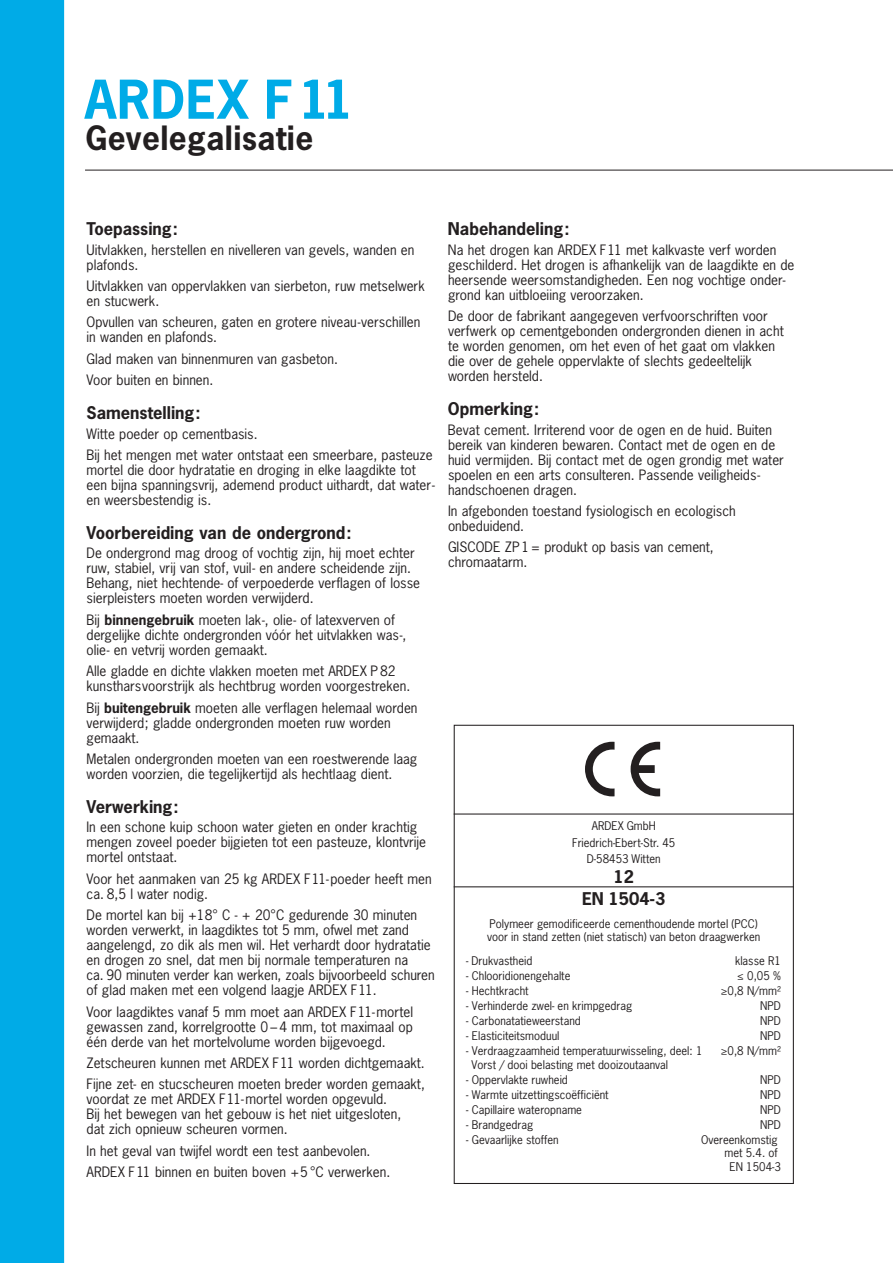
<style>
.page{position:relative;width:893px;height:1263px;background:#fff}
.page>*{position:absolute;margin:0;border:0;box-sizing:border-box;transform-origin:0 0}
.t1{font:700 50.25px "News Gothic";letter-spacing:.01em;color:#00abe7}
.t2{font:700 31.5px "News Gothic";letter-spacing:.01em;color:#231f20}
.t3{font:700 16.5px/21.8px "News Gothic";color:#231f20;text-align:center}
.t4{font:13.5px/15px "News Gothic";color:#231f20}
.t5{font:11.25px/13.5px "News Gothic";color:#231f20;text-align:center}
.s1{font-weight:700}
.s2{font-family:"Myriad Pro"}
</style>
<div class="page">
<div style="left:0;top:0;width:64px;height:1263px;background:#00abe7"></div>
<hr style="left:85px;top:170px;width:808px;height:1px;background:#231f20">
<div style="left:454px;top:725px;width:340px;height:459px;border:1px solid #231f20"></div>
<svg style="left:585px;top:742px;width:29px;height:54px"></svg>
<svg style="left:631px;top:742px;width:29px;height:54px"></svg>
<hr style="left:454px;top:813px;width:340px;height:1px;background:#231f20">
<hr style="left:454px;top:886px;width:340px;height:1px;background:#231f20">
<h1 class="t1" style="left:85px;top:72px;width:271px">ARDEX F11</h1>
<h2 class="t2" style="left:85px;top:121px;width:229px">Gevelegalisatie</h2>
<p class="t3" style="left:87px;top:219px;width:93px">Toepassing:</p>
<p class="t4" style="left:87px;top:243px;width:329px">Uitvlakken, herstellen en nivelleren van gevels, wanden en plafonds.</p>
<p class="t4" style="left:87px;top:279px;width:340px">Uitvlakken van oppervlakken van sierbeton, ruw metselwerk en stucwerk.</p>
<p class="t4" style="left:87px;top:315px;width:335px">Opvullen van scheuren, gaten en grotere niveau-verschillen in wanden en plafonds.</p>
<p class="t4" style="left:87px;top:348px;width:253px;line-height:21.5px">Glad maken van binnenmuren van gasbeton.<br>Voor buiten en binnen.</p>
<p class="t3" style="left:87px;top:403px;width:116px">Samenstelling:</p>
<p class="t4" style="left:87px;top:423px;width:348px;line-height:21.5px">Witte poeder op cementbasis.<br>Bij het mengen met water ontstaat een smeerbare, pasteuze</p>
<p class="t4" style="left:87px;top:463px;width:350px">mortel die door hydratatie en droging in elke laagdikte tot een bijna spanningsvrij, ademend product uithardt, dat water&shy;en weersbestendig is.</p>
<p class="t3" style="left:87px;top:523px;width:267px">Voorbereiding van de ondergrond:</p>
<p class="t4" style="left:87px;top:546px;width:335px">De ondergrond mag droog of vochtig zijn, hij moet echter ruw, stabiel, vrij van stof, vuil- en andere scheidende zijn.<br>Behang, niet hechtende- of verpoederde verflagen of losse sierpleisters moeten worden verwijderd.</p>
<p class="t4" style="left:87px;top:613px;width:321px">Bij <span class="s1">binnengebruik</span> moeten lak-, olie- of latexverven of dergelijke dichte ondergronden vóór het uitvlakken was-, olie- en vetvrij worden gemaakt.</p>
<p class="t4" style="left:87px;top:664px;width:325px">Alle gladde en dichte vlakken moeten met ARDEX P82 kunstharsvoorstrijk als hechtbrug worden voorgestreken.</p>
<p class="t4" style="left:87px;top:700px;width:332px">Bij <span class="s1">buitengebruik</span> moeten alle verflagen helemaal worden verwijderd; gladde ondergronden moeten ruw worden gemaakt.</p>
<p class="t4" style="left:87px;top:752px;width:332px">Metalen ondergronden moeten van een roestwerende laag worden voorzien, die tegelijkertijd als hechtlaag dient.</p>
<p class="t3" style="left:87px;top:796px;width:94px">Verwerking:</p>
<p class="t4" style="left:87px;top:820px;width:341px">In een schone kuip schoon water gieten en onder krachtig mengen zoveel poeder bijgieten tot een pasteuze, klontvrije mortel ontstaat.</p>
<p class="t4" style="left:87px;top:871px;width:347px">Voor het aanmaken van 25 kg ARDEX F11-poeder heeft men ca. 8,5 l water nodig.</p>
<p class="t4" style="left:87px;top:908px;width:350px">De mortel kan bij +18° C - + 20°C gedurende 30 minuten worden verwerkt, in laagdiktes tot 5 mm, ofwel met zand aangelengd, zo dik als men wil. Het verhardt door hydratatie en drogen zo snel, dat men bij normale temperaturen na<br>ca. 90 minuten verder kan werken, zoals bijvoorbeeld schuren of glad maken met een volgend laagje ARDEX F11.</p>
<p class="t4" style="left:87px;top:1004px;width:328px;text-align:justify">Voor laagdiktes vanaf 5 mm moet aan ARDEX F11-mortel gewassen zand, korrelgrootte 0 – 4 mm, tot maximaal op één derde van het mortelvolume worden bijgevoegd.</p>
<p class="t4" style="left:87px;top:1052px;width:340px;line-height:21.5px">Zetscheuren kunnen met ARDEX F11 worden dichtgemaakt.<br>Fijne zet- en stucscheuren moeten breder worden gemaakt,</p>
<p class="t4" style="left:87px;top:1092px;width:316px">voordat ze met ARDEX F11-mortel worden opgevuld.<br>Bij het bewegen van het gebouw is het niet uitgesloten, dat zich opnieuw scheuren vormen.</p>
<p class="t4" style="left:87px;top:1140px;width:305px;line-height:21.5px">In het geval van twijfel wordt een test aanbevolen.<br>ARDEX F11 binnen en buiten boven +5 °C verwerken.</p>
<p class="t3" style="left:448px;top:219px;width:123px">Nabehandeling:</p>
<p class="t4" style="left:448px;top:243px;width:348px">Na het drogen kan ARDEX F11 met kalkvaste verf worden geschilderd. Het drogen is afhankelijk van de laagdikte en de heersende weersomstandigheden. Een nog vochtige onder&shy;grond kan uitbloeiing veroorzaken.</p>
<p class="t4" style="left:448px;top:309px;width:337px">De door de fabrikant aangegeven verfvoorschriften voor verfwerk op cementgebonden ondergronden dienen in acht te worden genomen, om het even of het gaat om vlakken die over de gehele oppervlakte of slechts gedeeltelijk worden hersteld.</p>
<p class="t3" style="left:448px;top:399px;width:93px">Opmerking:</p>
<p class="t4" style="left:448px;top:422px;width:337px">Bevat cement. Irriterend voor de ogen en de huid. Buiten bereik van kinderen bewaren. Contact met de ogen en de huid vermijden. Bij contact met de ogen grondig met water spoelen en een arts consulteren. Passende veiligheids - handschoenen dragen.</p>
<p class="t4" style="left:448px;top:504px;width:289px">In afgebonden toestand fysiologisch en ecologisch onbeduidend.</p>
<p class="t4" style="left:448px;top:540px;width:267px">GISCODE ZP1= produkt op basis van cement, chromaatarm.</p>
<p class="t5" style="left:572px;top:818px;width:105px;line-height:16.5px">ARDEX GmbH<br>Friedrich-Ebert-Str. 45<br>D-58453 Witten</p>
<p class="t3" style="left:582px;top:866px;width:85px">12<br>EN 1504-3</p>
<p class="t5" style="left:487px;top:917px;width:275px;text-align:left">Polymeer gemodificeerde cementhoudende mortel (PCC) voor in stand zetten (niet statisch) van beton draagwerken</p>
<p class="t5" style="left:466px;top:955px;width:68px">- Drukvastheid</p>
<p class="t5" style="left:735px;top:955px;width:47px">klasse R1</p>
<p class="t5" style="left:466px;top:970px;width:106px">- Chlooridionengehalte</p>
<p class="t5" style="left:737px;top:970px;width:45px"><span class="s2">≤</span> 0,05 %</p>
<p class="t5" style="left:466px;top:985px;width:64px">- Hechtkracht</p>
<p class="t5" style="left:721px;top:985px;width:62px"><span class="s2">≥</span>0,8 N/mm²</p>
<p class="t5" style="left:466px;top:1000px;width:168px">- Verhinderde zwel- en krimpgedrag</p>
<p class="t5" style="left:760px;top:1000px;width:22px">NPD</p>
<p class="t5" style="left:466px;top:1015px;width:116px">- Carbonatatieweerstand</p>
<p class="t5" style="left:760px;top:1015px;width:22px">NPD</p>
<p class="t5" style="left:466px;top:1030px;width:95px">- Elasticiteitsmoduul</p>
<p class="t5" style="left:760px;top:1030px;width:22px">NPD</p>
<p class="t5" style="left:466px;top:1045px;width:238px">- Verdraagzaamheid temperatuurwisseling, deel: 1</p>
<p class="t5" style="left:721px;top:1045px;width:62px"><span class="s2">≥</span>0,8 N/mm²</p>
<p class="t5" style="left:471px;top:1058px;width:198px">Vorst / dooi belasting met dooizoutaanval</p>
<p class="t5" style="left:466px;top:1073px;width:103px">- Oppervlakte ruwheid</p>
<p class="t5" style="left:760px;top:1073px;width:22px">NPD</p>
<p class="t5" style="left:466px;top:1088px;width:144px">- Warmte uitzettingscoëfficiënt</p>
<p class="t5" style="left:760px;top:1088px;width:22px">NPD</p>
<p class="t5" style="left:466px;top:1103px;width:117px">- Capillaire wateropname</p>
<p class="t5" style="left:760px;top:1103px;width:22px">NPD</p>
<p class="t5" style="left:466px;top:1118px;width:68px">- Brandgedrag</p>
<p class="t5" style="left:760px;top:1118px;width:22px">NPD</p>
<p class="t5" style="left:466px;top:1133px;width:94px">- Gevaarlijke stoffen</p>
<p class="t5" style="left:701px;top:1133px;width:81px;text-align:right">Overeenkomstig met 5.4. of<br>EN 1504-3</p>
</div>
